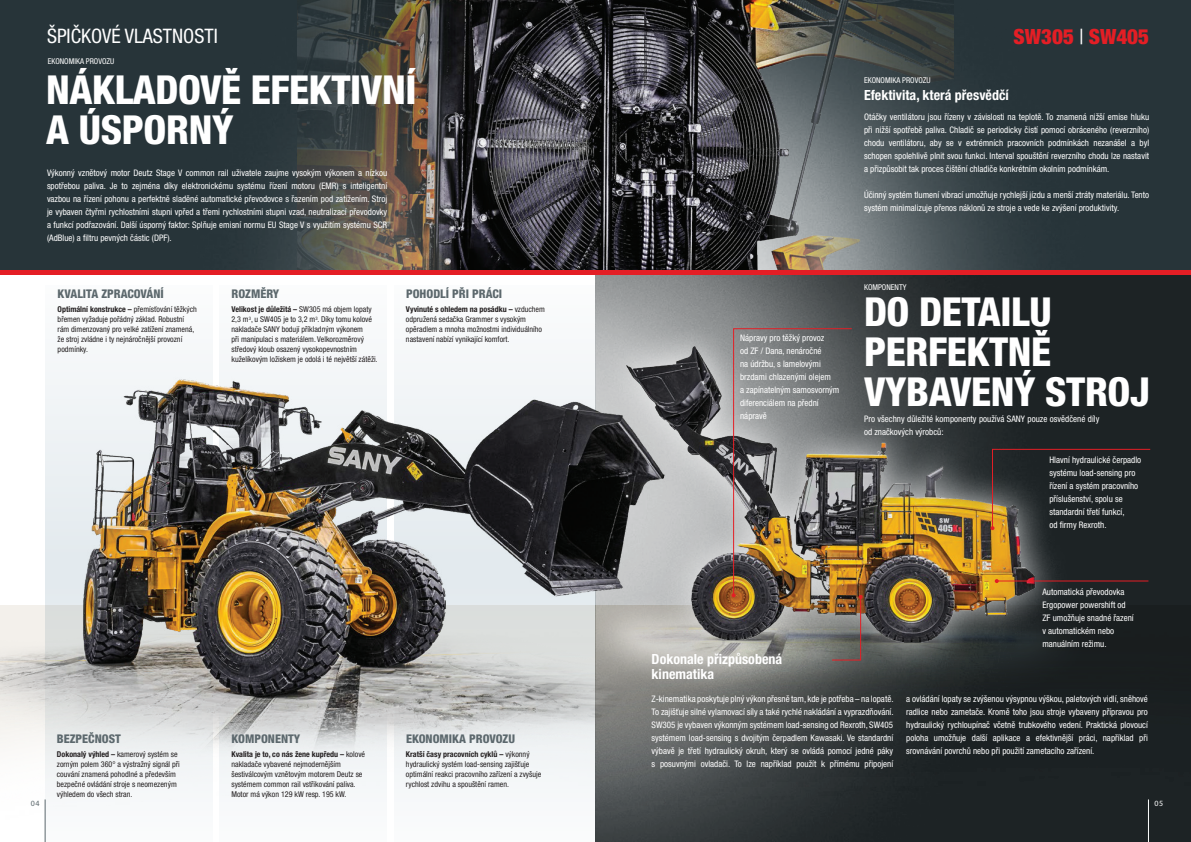
<style>
.page{position:relative;width:1191px;height:842px;background:#fff}
.page>*{position:absolute;margin:0;border:0;box-sizing:border-box;transform-origin:0 0}
.t1{font:800 condensed 40px/40px "Helvetica Neue LT Pro";letter-spacing:-.01em;color:#fff}
.t2{font:900 condensed 21px "Helvetica Neue LT Pro";color:#e41e25}
.t3{font:condensed 20px "Helvetica Neue LT Pro";color:#fff}
.t4{font:700 condensed 14px/15px "Helvetica Neue LT Pro";color:#fff}
.t5{font:800 condensed 12px "Helvetica Neue LT Pro";color:#5c686d}
.t6{font:condensed 9px/13px "Helvetica Neue LT Pro";color:#fff}
.t7{font:condensed 8px/10px "Helvetica Neue LT Pro";color:#231f20}
.t8{font:condensed 8px "Helvetica Neue LT Pro";color:#fff}
.t9{font:8px "Context Reprise Condensed S Si Condensed";color:#5c686d}
.t10{font:8px "Context Reprise Condensed S Si Condensed";color:#fff}
.s1{font-weight:700}
.s2{font-weight:400;color:#fff}
</style>
<div class="page">
<img style="left:677px;top:275px;width:514px;height:330px">
<img style="left:0;top:605px;width:1191px;height:237px">
<svg style="left:677px;top:677px;width:422px;height:31px;background:#3b3f3e"></svg>
<img style="left:677px;top:306px;width:423px;height:371px">
<div style="left:0;top:0;width:1191px;height:271px;background:#273439"></div>
<img style="left:298px;top:0;width:655px;height:271px">
<div style="left:45px;top:285px;width:168px;height:557px;background:#f8f9fa"></div>
<div style="left:220px;top:285px;width:167px;height:557px;background:#f8f9fa"></div>
<div style="left:394px;top:285px;width:201px;height:557px;background:#f8f9fa"></div>
<hr style="left:595px;top:271px;width:596px;height:4px;background:#e41e25">
<img style="left:1px;top:271px;width:676px;height:515px">
<svg style="left:592px;top:311px;width:477px;height:366px;background:#69665e"></svg>
<svg style="left:994px;top:579px;width:155px;height:4px"></svg>
<img style="left:731px;top:328px;width:131px;height:333px">
<svg style="left:990px;top:448px;width:161px;height:82px;background:#2b2b2a"></svg>
<div style="left:1149px;top:802px;width:25px;height:40px;background:#1d2325"></div>
<hr style="left:1148px;top:799px;width:1px;height:43px;background:#fff">
<div style="left:33px;top:802px;width:25px;height:40px;background:#fafbfc"></div>
<hr style="left:45px;top:799px;width:1px;height:43px;background:#5c686d">
<h3 class="t3" style="left:47px;top:24px;width:172px">ŠPIČKOVÉ VLASTNOSTI</h3>
<p class="t8" style="left:48px;top:56px;width:68px">EKONOMIKA PROVOZU</p>
<h1 class="t1" style="left:46px;top:69px;width:372px">NÁKLADOVĚ EFEKTIVNÍ<br>A ÚSPORNÝ</h1>
<p class="t6" style="left:47px;top:166px;width:342px;text-align:justify">Výkonný vznětový motor Deutz Stage V common rail uživatele zaujme vysokým výkonem a nízkou spotřebou paliva. Je to zejména díky elektronickému systému řízení motoru (EMR) s inteligentní vazbou na řízení pohonu a perfektně sladěné automatické převodovce s řazením pod zatížením. Stroj je vybaven čtyřmi rychlostními stupni vpřed a třemi rychlostními stupni vzad, neutralizací převodovky a funkcí podřazování. Další úsporný faktor: Splňuje emisní normu EU Stage V s využitím systému SCR (AdBlue) a filtru pevných částic (DPF).</p>
<h3 class="t5" style="left:58px;top:286px;width:108px">KVALITA ZPRACOVÁNÍ</h3>
<p class="t7" style="left:58px;top:304px;width:141px"><span class="s1">Optimální konstrukce –</span> přemísťování těžkých břemen vyžaduje pořádný základ. Robustní rám dimenzovaný pro velké zatížení znamená, že stroj zvládne i ty nejnáročnější provozní podmínky.</p>
<h3 class="t5" style="left:231px;top:286px;width:49px">ROZMĚRY</h3>
<p class="t7" style="left:231px;top:304px;width:148px"><span class="s1">Velikost je důležitá –</span> SW305 má objem lopaty 2,3 m<sup>3</sup>, u SW405 je to 3,2 m<sup>3</sup>. Díky tomu kolové nakladače SANY bodují příkladným výkonem<br>při manipulaci s materiálem. Velkorozměrový středový kloub osazený vysokopevnostním kuželíkovým ložiskem je odolá i té největší zátěži.</p>
<h3 class="t5" style="left:406px;top:286px;width:98px">POHODLÍ PŘI PRÁCI</h3>
<p class="t7" style="left:406px;top:304px;width:140px"><span class="s1">Vyvinuté s ohledem na posádku –</span> vzduchem odpružená sedačka Grammer s vysokým opěradlem a mnoha možnostmi individuálního nastavení nabízí vynikající komfort.</p>
<h2 class="t2" style="left:1013px;top:24px;width:137px">SW305 <span class="s2">|</span> SW405</h2>
<p class="t8" style="left:864px;top:76px;width:68px">EKONOMIKA PROVOZU</p>
<h3 class="t4" style="left:864px;top:87px;width:146px">Efektivita, která přesvědčí</h3>
<p class="t6" style="left:864px;top:110px;width:287px;text-align:justify">Otáčky ventilátoru jsou řízeny v závislosti na teplotě. To znamená nižší emise hluku při nižší spotřebě paliva. Chladič se periodicky čistí pomocí obráceného (reverzního) chodu ventilátoru, aby se v extrémních pracovních podmínkách nezanášel a byl schopen spolehlivě plnit svou funkci. Interval spouštění reverzního chodu lze nastavit a přizpůsobit tak proces čištění chladiče konkrétním okolním podmínkám.</p>
<p class="t6" style="left:864px;top:188px;width:287px">Účinný systém tlumení vibrací umožňuje rychlejší jízdu a menší ztráty materiálu. Tento systém minimalizuje přenos náklonů ze stroje a vede ke zvýšení produktivity.</p>
<p class="t6" style="left:740px;top:331px;width:101px">Nápravy pro těžký provoz<br>od ZF / Dana, nenáročné<br>na údržbu, s lamelovými brzdami chlazenými olejem<br>a zapínatelným samosvorným diferenciálem na přední nápravě</p>
<h3 class="t4" style="left:651px;top:651px;width:132px">Dokonale přizpůsobená kinematika</h3>
<p class="t8" style="left:864px;top:283px;width:44px">KOMPONENTY</p>
<h1 class="t1" style="left:864px;top:291px;width:288px">DO DETAILU<br>PERFEKTNĚ<br>VYBAVENÝ STROJ</h1>
<p class="t6" style="left:864px;top:412px;width:237px">Pro všechny důležité komponenty používá SANY pouze osvědčené díly od značkových výrobců:</p>
<p class="t6" style="left:1049px;top:453px;width:93px">Hlavní hydraulické čerpadlo systému load-sensing pro řízení a systém pracovního příslušenství, spolu se standardní třetí funkcí,<br>od firmy Rexroth.</p>
<p class="t6" style="left:1042px;top:585px;width:93px">Automatická převodovka<br>Ergopower powershift od<br>ZF umožňuje snadné řazení v automatickém nebo manuálním režimu.</p>
<p class="t6" style="left:651px;top:693px;width:243px;text-align:justify">Z-kinematika poskytuje plný výkon přesně tam, kde je potřeba – na lopatě.<br>To zajišťuje silné vylamovací síly a také rychlé nakládání a vyprazdňování.<br>SW305 je vybaven výkonným systémem load-sensing od Rexroth, SW405 systémem load-sensing s dvojitým čerpadlem Kawasaki. Ve standardní výbavě je třetí hydraulický okruh, který se ovládá pomocí jedné páky s posuvnými ovladači. To lze například použít k přímému připojení</p>
<p class="t6" style="left:906px;top:693px;width:243px;text-align:justify">a ovládání lopaty se zvýšenou výsypnou výškou, paletových vidlí, sněhové radlice nebo zametače. Kromě toho jsou stroje vybaveny přípravou pro hydraulický rychloupínač včetně trubkového vedení. Praktická plovoucí poloha umožňuje další aplikace a efektivnější práci, například při srovnávání povrchů nebo při použití zametacího zařízení.</p>
<h3 class="t5" style="left:57px;top:731px;width:65px">BEZPEČNOST</h3>
<h3 class="t5" style="left:231px;top:731px;width:70px">KOMPONENTY</h3>
<h3 class="t5" style="left:406px;top:731px;width:110px">EKONOMIKA PROVOZU</h3>
<p class="t7" style="left:406px;top:749px;width:137px"><span class="s1">Kratší časy pracovních cyklů –</span> výkonný hydraulický systém load-sensing zajišťuje optimální reakci pracovního zařízení a zvyšuje rychlost zdvihu a spouštění ramen.</p>
<p class="t7" style="left:231px;top:749px;width:135px"><span class="s1">Kvalita je to, co nás žene kupředu –</span> kolové nakladače vybavené nejmodernějším šestiválcovým vznětovým motorem Deutz se systémem common rail vstřikování paliva.<br>Motor má výkon 129 kW resp. 195 kW.</p>
<p class="t7" style="left:57px;top:749px;width:124px"><span class="s1">Dokonalý výhled –</span> kamerový systém se zorným polem 360° a výstražný signál při couvání znamená pohodlné a především bezpečné ovládání stroje s neomezeným výhledem do všech stran.</p>
<p class="t9" style="left:31px;top:798px;width:10px">04</p>
<p class="t10" style="left:1154px;top:798px;width:10px">05</p>
</div>
